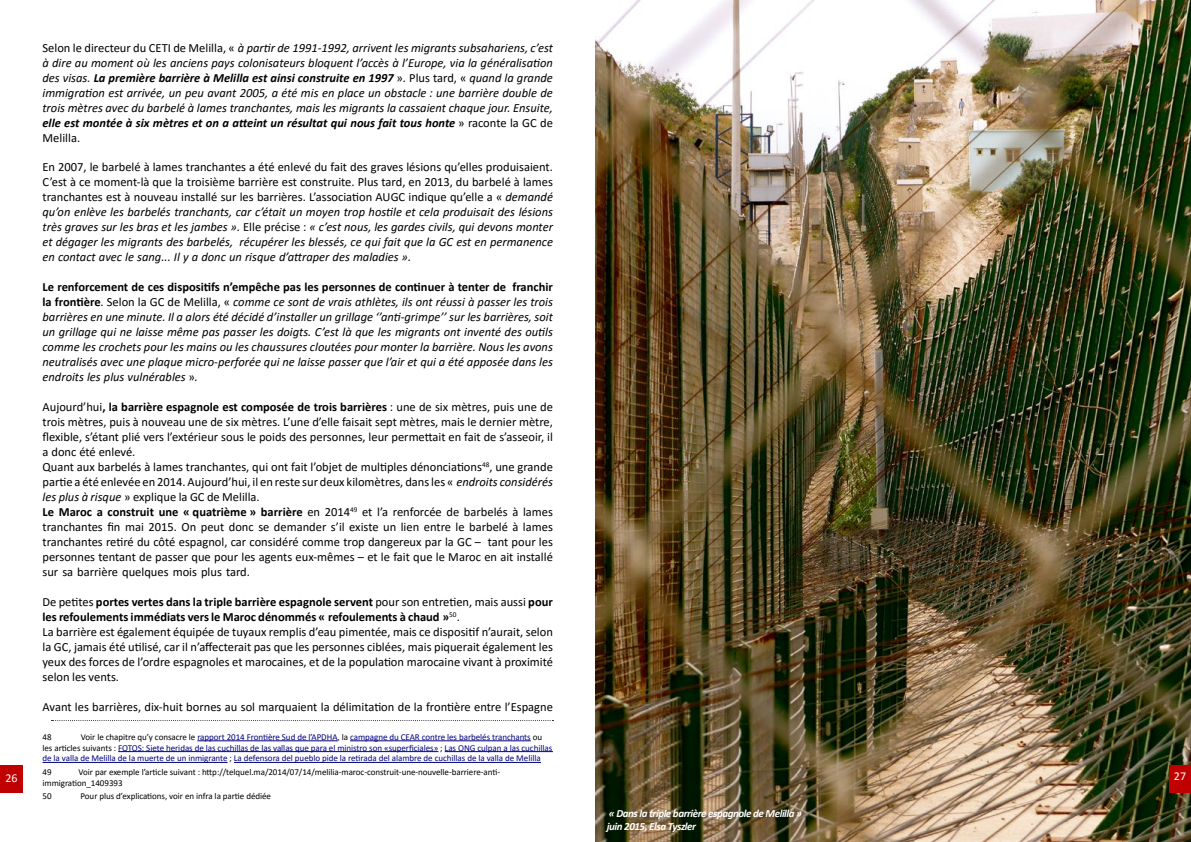
<style>
.page{position:relative;width:1191px;height:842px;background:#fff}
.page>*{position:absolute;margin:0;border:0;box-sizing:border-box;transform-origin:0 0}
.t1{font:italic 12.5px/15px "Calibri";color:#000;text-align:justify}
.t2{font:12.5px/15px "Calibri";color:#000}
.t3{font:12px "Calibri";color:#fff}
.t4{font:italic 700 11px/13.2px "Calibri";letter-spacing:-.04em;color:#fff}
.t5{font:9px/10.8px "Calibri";letter-spacing:-.005em;color:#000080}
.t6{font:9px/10.8px "Calibri";letter-spacing:-.005em;color:#000}
.s1{font-style:normal}
.s2{font-weight:700}
.s3{font-weight:700;font-style:normal}
.s4{font-style:italic}
.s5{color:#000}
</style>
<div class="page">
<img style="left:595px;top:0;width:596px;height:842px">
<div style="left:0;top:765px;width:23px;height:28px;background:#c00000"></div>
<div style="left:1169px;top:765px;width:22px;height:28px;background:#c00000"></div>
<svg style="left:52px;top:720px;width:501px;height:1px"></svg>
<hr style="left:197px;top:740px;width:141px;height:1px;background:#000080">
<hr style="left:350px;top:740px;width:181px;height:1px;background:#000080">
<hr style="left:118px;top:751px;width:320px;height:1px;background:#000080">
<hr style="left:445px;top:751px;width:108px;height:1px;background:#000080">
<hr style="left:43px;top:762px;width:185px;height:1px;background:#000080">
<hr style="left:234px;top:762px;width:307px;height:1px;background:#000080">
<p class="t1" style="left:42px;top:40px;width:512px"><span class="s1">Selon le directeur du CETI de Melilla, «</span> à partir de 1991-1992, arrivent les migrants subsahariens, c’est à dire au moment où les anciens pays colonisateurs bloquent l’accès à l’Europe, via la généralisation des visas. <span class="s2">La première barrière à Melilla est ainsi construite en 1997</span> <span class="s1">»</span>. <span class="s1">Plus tard, «</span> quand la grande immigration est arrivée, un peu avant 2005, a été mis en place un obstacle : une barrière double de trois mètres avec du barbelé à lames tranchantes, mais les migrants la cassaient chaque jour. Ensuite, <span class="s2">elle est montée à six mètres et on a atteint un résultat qui nous fait tous honte</span> <span class="s1">» raconte la GC de Melilla.</span></p>
<p class="t1" style="left:42px;top:159px;width:512px"><span class="s1">En 2007, le barbelé à lames tranchantes a été enlevé du fait des graves lésions qu’elles produisaient.<br>C’est à ce moment-là que la troisième barrière est construite. Plus tard, en 2013, du barbelé à lames tranchantes est à nouveau installé sur les barrières. L’association AUGC indique qu’elle a «</span> demandé qu’on enlève les barbelés tranchants, car c’était un moyen trop hostile et cela produisait des lésions très graves sur les bras et les jambes ». <span class="s1">Elle précise :</span> « c’est nous, les gardes civils, qui devons monter et dégager les migrants des barbelés, récupérer les blessés, ce qui fait que la GC est en permanence en contact avec le sang... Il y a donc un risque d’attraper des maladies ».</p>
<p class="t1" style="left:43px;top:279px;width:512px"><span class="s3">Le renforcement de ces dispositifs n’empêche pas les personnes de continuer à tenter de franchir la frontière</span><span class="s1">. Selon la GC de Melilla, «</span> comme ce sont de vrais athlètes, ils ont réussi à passer les trois barrières en une minute. Il a alors été décidé d’installer un grillage ‘’anti-grimpe’’ sur les barrières, soit un grillage qui ne laisse même pas passer les doigts. C’est là que les migrants ont inventé des outils comme les crochets pour les mains ou les chaussures cloutées pour monter la barrière. Nous les avons neutralisés avec une plaque micro-perforée qui ne laisse passer que l’air et qui a été apposée dans les endroits les plus vulnérables <span class="s1">»</span>.</p>
<p class="t2" style="left:42px;top:399px;width:512px">Aujourd’hui<span class="s2">, la barrière espagnole est composée de trois barrières</span> : une de six mètres, puis une de trois mètres, puis à nouveau une de six mètres. L’une d’elle faisait sept mètres, mais le dernier mètre, flexible, s’étant plié vers l’extérieur sous le poids des personnes, leur permettait en fait de s’asseoir, il a donc été enlevé.<br>Quant aux barbelés à lames tranchantes, qui ont fait l’objet de multiples dénonciations<sup>48</sup>, une grande partiea été enlevée en 2014. Aujourd’hui, il en reste sur deux kilomètres, dansles « <span class="s4">endroits considérés les plus à risque</span> » explique la GC de Melilla.<br><span class="s2">Le Maroc a construit une « quatrième » barrière</span> en 2014<sup>49</sup> et l’a renforcée de barbelés à lames tranchantes fin mai 2015. On peut donc se demander s’il existe un lien entre le barbelé à lames tranchantes retiré du côté espagnol, car considéré comme trop dangereux par la GC – tant pour les personnes tentant de passer que pour les agents eux-mêmes – et le fait que le Maroc en ait installé sur sa barrière quelques mois plus tard.</p>
<p class="t2" style="left:42px;top:594px;width:512px">De petites <span class="s2">portes vertes dans la triple barrière espagnole servent</span> pour son entretien, mais aussi <span class="s2">pour les refoulements immédiats vers le Maroc dénommés « refoulements à chaud »</span><sup>50</sup>.<br>La barrière est également équipée de tuyaux remplis d’eau pimentée, mais ce dispositif n’aurait, selon la GC, jamais été utilisé, car il n’affecterait pas que les personnes ciblées, mais piquerait également les yeux des forces de l’ordre espagnoles et marocaines, et de la population marocaine vivant à proximité selon les vents.</p>
<p class="t2" style="left:43px;top:699px;width:512px">Avant les barrières, dix-huit bornes au sol marquaient la délimitation de la frontière entre l’Espagne</p>
<p class="t6" style="left:43px;top:731px;width:11px">48</p>
<p class="t5" style="left:43px;top:731px;width:511px;text-indent:38px"><span class="s5">Voir le chapitre qu’y consacre le</span> rapport 2014 Frontière Sud de l’APDHA<span class="s5">, la</span> campagne du CEAR contre les barbelés tranchants <span class="s5">ou les articles suivants :</span> FOTOS: Siete heridas de las cuchillas de las vallas que para el ministro son «superficiales» <span class="s5">;</span> Las ONG culpan a las cuchillas de la valla de Melilla de la muerte de un inmigrante <span class="s5">;</span> La defensora del pueblo pide la retirada del alambre de cuchillas de la valla de Melilla</p>
<p class="t6" style="left:43px;top:766px;width:11px">49</p>
<p class="t6" style="left:43px;top:766px;width:459px;text-indent:36px">Voir par exemple l’article suivant : http://telquel.ma/2014/07/14/melilia-maroc-construit-une-nouvelle-barriere-anti&shy;immigration_1409393</p>
<p class="t6" style="left:43px;top:791px;width:11px">50</p>
<p class="t6" style="left:81px;top:791px;width:192px">Pour plus d’explications, voir en infra la partie dédiée</p>
<p class="t3" style="left:5px;top:770px;width:14px">26</p>
<p class="t3" style="left:1174px;top:767px;width:14px">27</p>
<p class="t4" style="left:607px;top:806px;width:197px">« Dans la triple barrière espagnole de Melilla » juin 2015, Elsa Tyszler</p>
</div>
